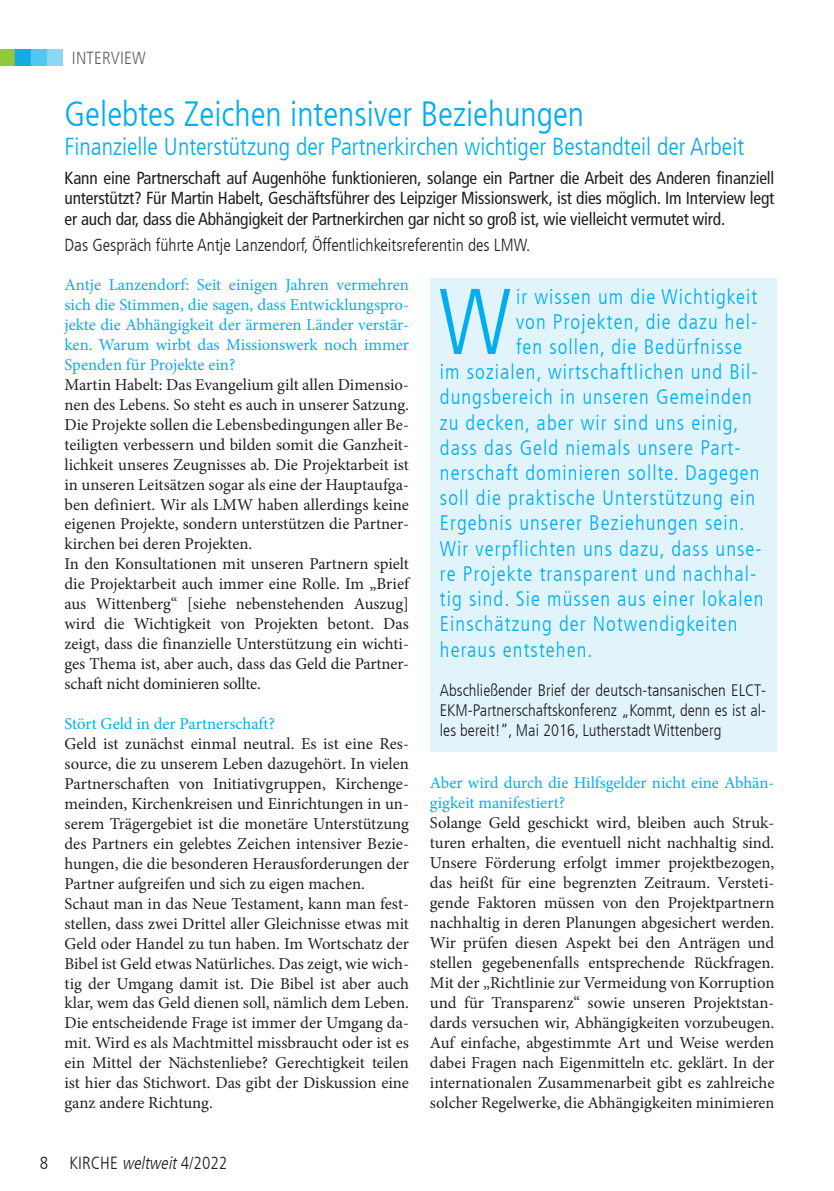
<style>
.page{position:relative;width:834px;height:1191px;background:#fff}
.page>*{position:absolute;margin:0;border:0;box-sizing:border-box;transform-origin:0 0}
.t1{font:300 condensed 93.27px "Frutiger LT";color:#00aeef}
.t2{font:300 condensed 35px "Frutiger LT";color:#00aeef}
.t3{font:300 condensed 24.5px "Frutiger LT";color:#00aeef}
.t4{font:300 condensed 21px "Frutiger LT";letter-spacing:.05em;color:#00aeef}
.t5{font:condensed 17.5px/20.1px "Frutiger LT";letter-spacing:-.01em;color:#231f20;text-align:justify}
.t6{font:300 condensed 17.5px "Frutiger LT";color:#231f20}
.t7{font:300 condensed 17.5px "Frutiger LT";letter-spacing:.01em;color:#636366}
.t8{font:16.62px/19.9px "Minion Pro";color:#231f20}
.t9{font:16.62px/19.9px "Minion Pro";color:#00aeef;text-align:justify}
.t10{font:300 condensed 16.62px/19.9px "Frutiger LT";color:#231f20;text-align:justify}
.s1{font-style:italic}
</style>
<div class="page">
<img style="left:0;top:50px;width:62px;height:15px">
<div style="left:430px;top:278px;width:345px;height:473px;background:#e1f4fc"></div>
<p class="t7" style="left:72px;top:48px;width:75px">INTERVIEW</p>
<h2 class="t2" style="left:64px;top:94px;width:521px">Gelebtes Zeichen intensiver Beziehungen</h2>
<p class="t5" style="left:64px;top:168px;width:711px">Kann eine Partnerschaft auf Augenhöhe funktionieren, solange ein Partner die Arbeit des Anderen finanziell unterstützt? Für Martin Habelt, Geschäftsführer des Leipziger Missionswerk, ist dies möglich. Im Interview legt er auch dar, dass die Abhängigkeit der Partnerkirchen gar nicht so groß ist, wie vielleicht vermutet wird.</p>
<p class="t6" style="left:64px;top:235px;width:467px">Das Gespräch führte Antje Lanzendorf, Öffentlichkeitsreferentin des LMW.</p>
<h3 class="t3" style="left:64px;top:132px;width:681px">Finanzielle Unterstützung der Partnerkirchen wichtiger Bestandteil der Arbeit</h3>
<p class="t9" style="left:64px;top:275px;width:346px">Antje Lanzendorf: Seit einigen Jahren vermehren sich die Stimmen, die sagen, dass Entwicklungspro&shy;jekte die Abhängigkeit der ärmeren Länder verstär&shy;ken. Warum wirbt das Missionswerk noch immer Spenden für Projekte ein?</p>
<p class="t8" style="left:64px;top:374px;width:346px">Martin Habelt: Das Evangelium gilt allen Dimensio&shy;nen des Lebens. So steht es auch in unserer Satzung.<br>Die Projekte sollen die Lebensbedingungen aller Be&shy;teiligten verbessern und bilden somit die Ganzheit&shy;lichkeit unseres Zeugnisses ab. Die Projektarbeit ist in unseren Leitsätzen sogar als eine der Hauptaufga&shy;ben definiert. Wir als LMW haben allerdings keine eigenen Projekte, sondern unterstützen die Partner&shy;kirchen bei deren Projekten.<br>In den Konsultationen mit unseren Partnern spielt die Projektarbeit auch immer eine Rolle. Im „Brief aus Wittenberg“ [siehe nebenstehenden Auszug] wird die Wichtigkeit von Projekten betont. Das zeigt, dass die finanzielle Unterstützung ein wichti&shy;ges Thema ist, aber auch, dass das Geld die Partner&shy;schaft nicht dominieren sollte.</p>
<p class="t9" style="left:64px;top:714px;width:212px">Stört Geld in der Partnerschaft?</p>
<p class="t8" style="left:64px;top:734px;width:346px">Geld ist zunächst einmal neutral. Es ist eine Res&shy;source, die zu unserem Leben dazugehört. In vielen Partnerschaften von Initiativgruppen, Kirchenge&shy;meinden, Kirchenkreisen und Einrichtungen in un&shy;serem Trägergebiet ist die monetäre Unterstützung des Partners ein gelebtes Zeichen intensiver Bezie&shy;hungen, die die besonderen Herausforderungen der Partner aufgreifen und sich zu eigen machen.<br>Schaut man in das Neue Testament, kann man fest&shy;stellen, dass zwei Drittel aller Gleichnisse etwas mit Geld oder Handel zu tun haben. Im Wortschatz der Bibel ist Geld etwas Natürliches. Das zeigt, wie wich&shy;tig der Umgang damit ist. Die Bibel ist aber auch klar, wem das Geld dienen soll, nämlich dem Leben.<br>Die entscheidende Frage ist immer der Umgang da&shy;mit. Wird es als Machtmittel missbraucht oder ist es ein Mittel der Nächstenliebe? Gerechtigkeit teilen ist hier das Stichwort. Das gibt der Diskussion eine ganz andere Richtung.</p>
<p class="t6" style="left:40px;top:1153px;width:189px">8 KIRCHE <span class="s1">weltweit</span>4/2022</p>
<h1 class="t1" style="left:438px;top:269px;width:74px">W</h1>
<p class="t4" style="left:516px;top:284px;width:243px">ir wissen um die Wichtigkeit</p>
<p class="t4" style="left:516px;top:309px;width:243px">von Projekten, die dazu hel-</p>
<p class="t4" style="left:516px;top:335px;width:228px">fen sollen, die Bedürfnisse</p>
<p class="t4" style="left:440px;top:360px;width:319px">im sozialen, wirtschaftlichen und Bil-</p>
<p class="t4" style="left:440px;top:385px;width:313px">dungsbereich in unseren Gemeinden</p>
<p class="t4" style="left:440px;top:410px;width:300px">zu decken, aber wir sind uns einig,</p>
<p class="t4" style="left:440px;top:435px;width:302px">dass das Geld niemals unsere Part-</p>
<p class="t4" style="left:440px;top:461px;width:321px">nerschaft dominieren sollte. Dagegen</p>
<p class="t4" style="left:440px;top:486px;width:317px">soll die praktische Unterstützung ein</p>
<p class="t4" style="left:440px;top:511px;width:306px">Ergebnis unserer Beziehungen sein.</p>
<p class="t4" style="left:440px;top:536px;width:323px">Wir verpflichten uns dazu, dass unse-</p>
<p class="t4" style="left:440px;top:561px;width:318px">re Projekte transparent und nachhal-</p>
<p class="t4" style="left:440px;top:587px;width:325px">tig sind. Sie müssen aus einer lokalen</p>
<p class="t4" style="left:440px;top:612px;width:299px">Einschätzung der Notwendigkeiten</p>
<p class="t4" style="left:440px;top:637px;width:154px">heraus entstehen.</p>
<p class="t10" style="left:440px;top:681px;width:327px">Abschließender Brief der deutsch-tansanischen ELCT-EKM-Partnerschaftskonferenz „Kommt, denn es ist al&shy;les bereit!“, Mai 2016, Lutherstadt Wittenberg</p>
<p class="t9" style="left:430px;top:773px;width:346px">Aber wird durch die Hilfsgelder nicht eine Abhän&shy;gigkeit manifestiert?</p>
<p class="t8" style="left:430px;top:813px;width:346px;text-align:justify">Solange Geld geschickt wird, bleiben auch Struk&shy;turen erhalten, die eventuell nicht nachhaltig sind.<br>Unsere Förderung erfolgt immer projektbezogen, das heißt für eine begrenzten Zeitraum. Versteti&shy;gende Faktoren müssen von den Projektpartnern nachhaltig in deren Planungen abgesichert werden.<br>Wir prüfen diesen Aspekt bei den Anträgen und stellen gegebenenfalls entsprechende Rückfragen.<br>Mit der „Richtlinie zur Vermeidung von Korruption und für Transparenz“ sowie unseren Projektstan&shy;dards versuchen wir, Abhängigkeiten vorzubeugen.<br>Auf einfache, abgestimmte Art und Weise werden dabei Fragen nach Eigenmitteln etc. geklärt. In der internationalen Zusammenarbeit gibt es zahlreiche solcher Regelwerke, die Abhängigkeiten minimieren</p>
</div>
